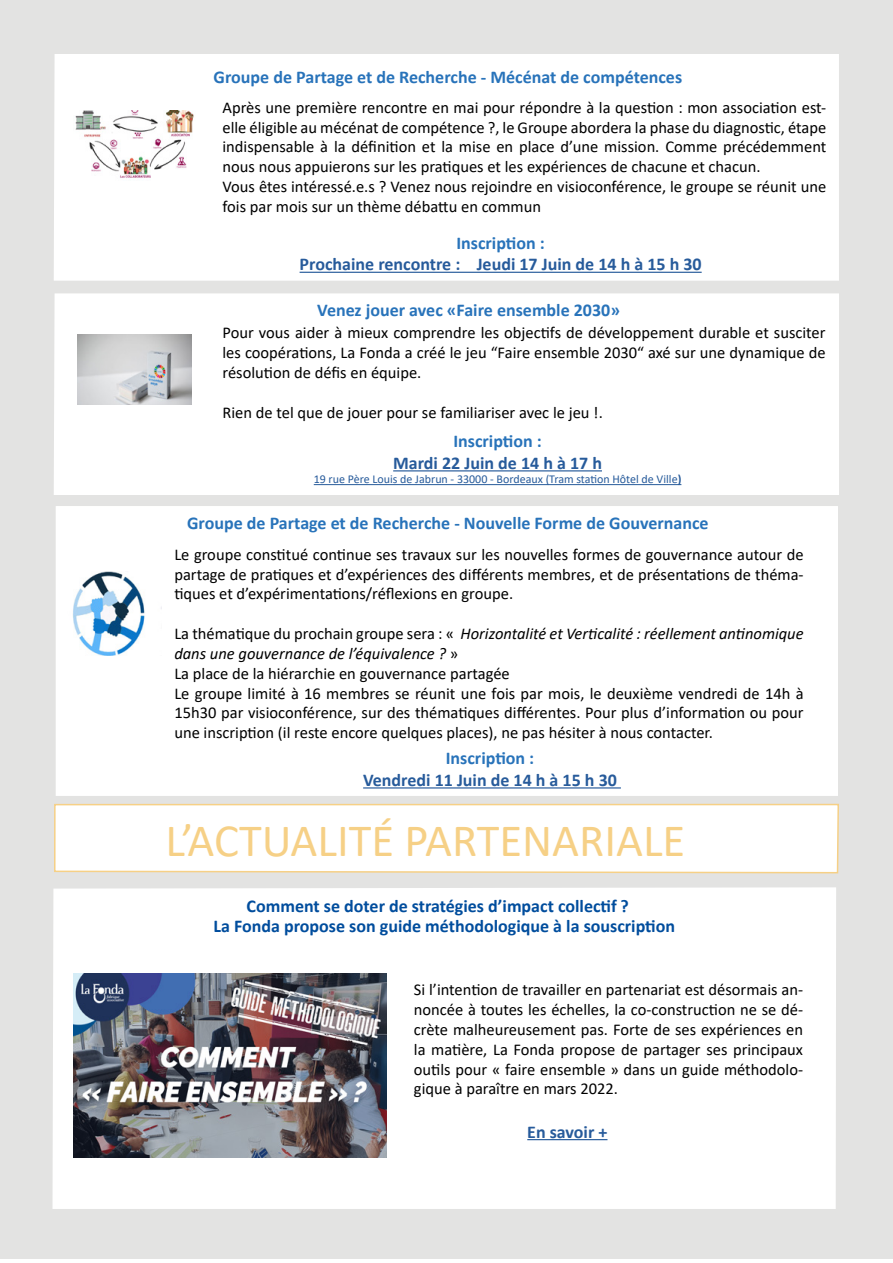
<style>
.page{position:relative;width:893px;height:1263px;background:#fff}
.page>*{position:absolute;margin:0;border:0;box-sizing:border-box;transform-origin:0 0}
.t1{font:46.5px "Calibri";color:#f6d086}
.t2{font:700 18px "Calibri";color:#2873ba}
.t3{font:700 18px "Calibri";color:#004d9d}
.t4{font:700 18px "Calibri";color:#275b9b}
.t5{font:16.5px/19.8px "Calibri";color:#000;text-align:justify}
.t6{font:12px "Calibri";color:#275b9b}
.s1{font-weight:700}
.s2{font-style:italic}
</style>
<div class="page">
<div style="left:0;top:0;width:893px;height:1259px;background:#e3e3e2"></div>
<div style="left:54px;top:54px;width:785px;height:227px;background:#fff"></div>
<div style="left:56px;top:506px;width:782px;height:290px;background:#fff"></div>
<img style="left:73px;top:111px;width:123px;height:70px">
<svg style="left:54px;top:803px;width:785px;height:71px;background:#fdfbf8"></svg>
<div style="left:52px;top:887px;width:784px;height:322px;background:#fff"></div>
<img style="left:57px;top:572px;width:105px;height:83px">
<img style="left:74px;top:974px;width:313px;height:183px">
<div style="left:54px;top:293px;width:785px;height:202px;background:#fff"></div>
<hr style="left:393px;top:470px;width:209px;height:1px;background:#275b9b">
<hr style="left:314px;top:484px;width:367px;height:1px;background:#275b9b">
<img style="left:77px;top:335px;width:114px;height:70px">
<hr style="left:300px;top:272px;width:402px;height:1px;background:#275b9b">
<hr style="left:363px;top:787px;width:258px;height:1px;background:#275b9b">
<hr style="left:527px;top:1139px;width:80px;height:1px;background:#275b9b">
<p class="t2" style="left:214px;top:64px;width:470px">Groupe de Partage et de Recherche - Mécénat de compétences</p>
<p class="t5" style="left:223px;top:97px;width:605px;text-align:left">Après une première rencontre en mai pour répondre à la question : mon association est&shy;elle éligible au mécénat de compétence ?, le Groupe abordera la phase du diagnostic, étape indispensable à la définition et la mise en place d’une mission. Comme précédemment nous nous appuierons sur les pratiques et les expériences de chacune et chacun.<br>Vous êtes intéressé.e.s ? Venez nous rejoindre en visioconférence, le groupe se réunit une fois par mois sur un thème débattu en commun</p>
<p class="t2" style="left:456px;top:230px;width:90px">Inscription :</p>
<p class="t4" style="left:300px;top:252px;width:404px">Prochaine rencontre : Jeudi 17 Juin de 14 h à 15 h 30</p>
<p class="t2" style="left:317px;top:297px;width:304px">Venez jouer avec «Faire ensemble 2030»</p>
<p class="t5" style="left:223px;top:323px;width:605px">Pour vous aider à mieux comprendre les objectifs de développement durable et susciter les coopérations, La Fonda a créé le jeu “Faire ensemble 2030“ axé sur une dynamique de résolution de défis en équipe.</p>
<p class="t5" style="left:223px;top:402px;width:382px">Rien de tel que de jouer pour se familiariser avec le jeu !.</p>
<p class="t2" style="left:453px;top:428px;width:90px">Inscription :</p>
<p class="t4" style="left:393px;top:450px;width:210px">Mardi 22 Juin de 14 h à 17 h</p>
<p class="t6" style="left:314px;top:471px;width:369px">19 rue Père Louis de Jabrun - 33000 - Bordeaux (Tram station Hôtel de Ville<span class="s1">)</span></p>
<p class="t2" style="left:187px;top:510px;width:523px">Groupe de Partage et de Recherche - Nouvelle Forme de Gouvernance</p>
<p class="t5" style="left:174px;top:544px;width:631px">Le groupe constitué continue ses travaux sur les nouvelles formes de gouvernance autour de partage de pratiques et d’expériences des différents membres, et de présentations de théma&shy;tiques et d’expérimentations/réflexions en groupe.</p>
<p class="t5" style="left:174px;top:623px;width:631px;text-align:left">La thématique du prochain groupe sera : « <span class="s2">Horizontalité et Verticalité : réellement antinomique dans une gouvernance de l’équivalence ?</span> »<br>La place de la hiérarchie en gouvernance partagée<br>Le groupe limité à 16 membres se réunit une fois par mois, le deuxième vendredi de 14h à 15h30 par visioconférence, sur des thématiques différentes. Pour plus d’information ou pour une inscription (il reste encore quelques places), ne pas hésiter à nous contacter.</p>
<p class="t2" style="left:446px;top:746px;width:90px">Inscription :</p>
<p class="t4" style="left:363px;top:767px;width:255px">Vendredi 11 Juin de 14 h à 15 h 30</p>
<h1 class="t1" style="left:166px;top:808px;width:521px">L’ACTUALITÉ PARTENARIALE</h1>
<p class="t3" style="left:247px;top:893px;width:384px">Comment se doter de stratégies d’impact collectif ?</p>
<p class="t3" style="left:214px;top:913px;width:463px">La Fonda propose son guide méthodologique à la souscription</p>
<p class="t5" style="left:414px;top:979px;width:391px">Si l’intention de travailler en partenariat est désormais an&shy;noncée à toutes les échelles, la co-construction ne se dé&shy;crète malheureusement pas. Forte de ses expériences en la matière, La Fonda propose de partager ses principaux outils pour « faire ensemble » dans un guide méthodolo&shy;gique à paraître en mars 2022.</p>
<p class="t4" style="left:527px;top:1119px;width:82px">En savoir +</p>
</div>
